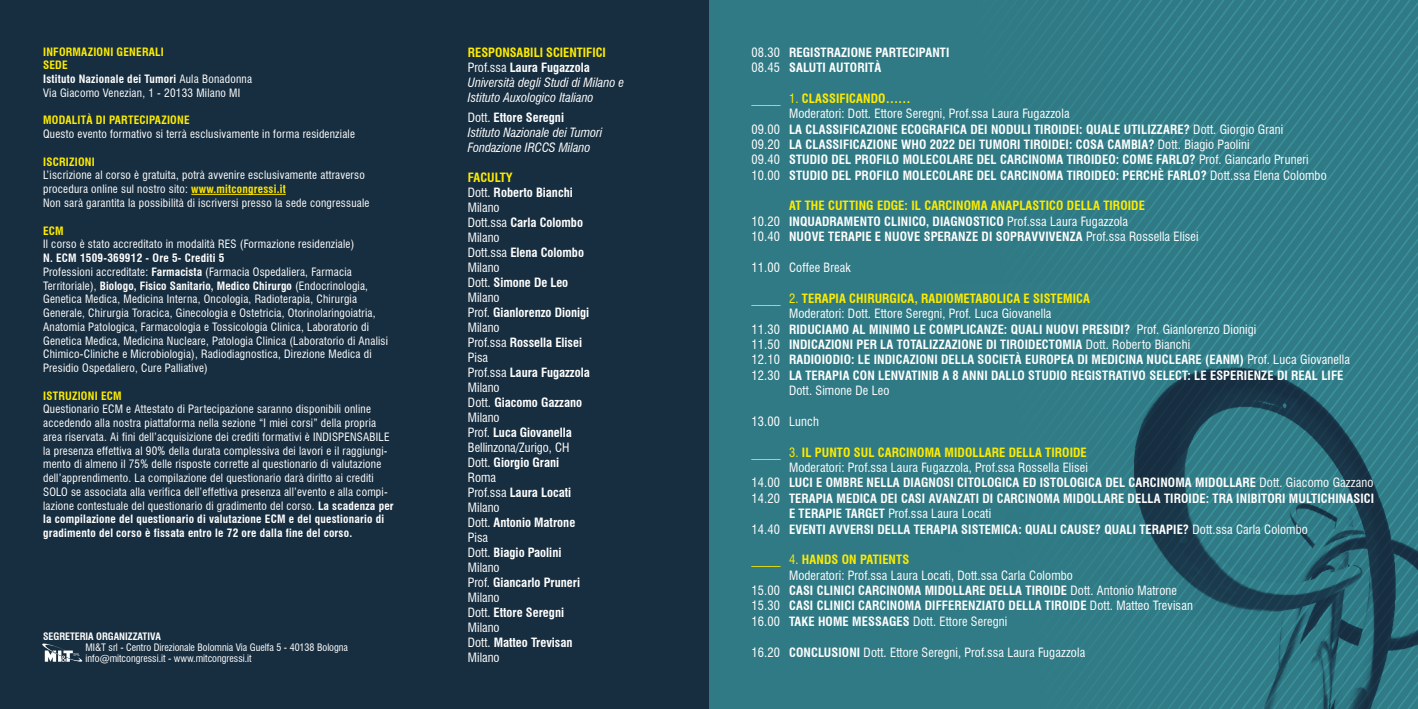
<style>
.page{position:relative;width:1418px;height:709px;background:#fff}
.page>*{position:absolute;margin:0;border:0;box-sizing:border-box;transform-origin:0 0}
.t1{font:700 condensed 12.5px/15px "Swiss 721 BT";letter-spacing:.01em;color:#fff}
.t2{font:condensed 12.5px "Swiss 721 BT";letter-spacing:.01em;color:#fff}
.t3{font:italic condensed 12.5px/15px "Swiss 721 BT";color:#fff}
.t4{font:700 condensed 12.5px "Swiss 721 BT";letter-spacing:.01em;color:#ffed00}
.t5{font:condensed 11.25px/13.8px "Swiss 721 BT";letter-spacing:.02em;color:#fff}
.t6{font:700 condensed 11.25px "Swiss 721 BT";letter-spacing:.02em;color:#ffed00}
.t7{font:condensed 10px/11.2px "Swiss 721 BT";color:#fff}
.t8{font:700 condensed 10px "Swiss 721 BT";color:#fff}
.s1{font-weight:700;color:#ffed00}
.s2{font-weight:700}
.s3{font-weight:700;color:#ffe600}
.s4{font-weight:700;font-style:normal;color:#ffed00}
.s5{font-style:normal}
.s6{font-weight:700;font-style:normal}
.s7{color:#ffed00}
.s8{font-weight:400}
</style>
<div class="page">
<div style="left:0;top:0;width:1417px;height:709px;background:#307a85"></div>
<div style="left:0;top:0;width:709px;height:709px;background:#172e40"></div>
<svg style="left:1104px;top:181px;width:313px;height:528px"></svg>
<svg style="left:1089px;top:0;width:265px;height:514px"></svg>
<svg style="left:1165px;top:264px;width:252px;height:445px"></svg>
<svg style="left:1176px;top:277px;width:241px;height:432px"></svg>
<svg style="left:1087px;top:0;width:205px;height:432px"></svg>
<svg style="left:1085px;top:0;width:196px;height:418px"></svg>
<svg style="left:1186px;top:291px;width:231px;height:418px"></svg>
<svg style="left:1081px;top:0;width:190px;height:404px"></svg>
<svg style="left:1218px;top:333px;width:199px;height:376px"></svg>
<svg style="left:1079px;top:0;width:150px;height:349px"></svg>
<svg style="left:1240px;top:363px;width:177px;height:346px"></svg>
<svg style="left:1250px;top:376px;width:167px;height:333px"></svg>
<svg style="left:1076px;top:0;width:143px;height:335px"></svg>
<svg style="left:1076px;top:0;width:81px;height:253px"></svg>
<svg style="left:1076px;top:0;width:71px;height:239px"></svg>
<svg style="left:1076px;top:0;width:60px;height:225px"></svg>
<svg style="left:1281px;top:417px;width:136px;height:292px"></svg>
<svg style="left:1058px;top:0;width:68px;height:212px"></svg>
<hr style="left:191px;top:194px;width:95px;height:1px;background:#ffe600">
<svg style="left:42px;top:643px;width:41px;height:19px"></svg>
<p class="t5" style="left:43px;top:45px;width:210px"><span class="s1">INFORMAZIONI GENERALI<br>SEDE<br></span><span class="s2">Istituto Nazionale dei Tumori</span> Aula Bonadonna<br>Via Giacomo Venezian, 1 - 20133 Milano MI</p>
<p class="t6" style="left:43px;top:114px;width:148px">MODALITÀ DI PARTECIPAZIONE</p>
<p class="t5" style="left:43px;top:127px;width:313px">Questo evento formativo si terrà esclusivamente in forma residenziale</p>
<p class="t6" style="left:43px;top:155px;width:53px">ISCRIZIONI</p>
<p class="t5" style="left:43px;top:168px;width:328px">L’iscrizione al corso è gratuita, potrà avvenire esclusivamente attraverso procedura online sul nostro sito: <span class="s3">www.mitcongressi.it<br></span>Non sarà garantita la possibilità di iscriversi presso la sede congressuale</p>
<p class="t6" style="left:43px;top:224px;width:22px">ECM</p>
<p class="t5" style="left:43px;top:237px;width:313px">Il corso è stato accreditato in modalità RES (Formazione residenziale)</p>
<p class="t5" style="left:43px;top:251px;width:346px"><span class="s2">N. ECM 1509-369912 - Ore 5- Crediti 5<br></span>Professioni accreditate: <span class="s2">Farmacista</span> (Farmacia Ospedaliera, Farmacia Territoriale), <span class="s2">Biologo, Fisico Sanitario, Medico Chirurgo</span> (Endocrinologia, Genetica Medica, Medicina Interna, Oncologia, Radioterapia, Chirurgia Generale, Chirurgia Toracica, Ginecologia e Ostetricia, Otorinolaringoiatria, Anatomia Patologica, Farmacologia e Tossicologia Clinica, Laboratorio di Genetica Medica, Medicina Nucleare, Patologia Clinica (Laboratorio di Analisi Chimico-Cliniche e Microbiologia), Radiodiagnostica, Direzione Medica di Presidio Ospedaliero, Cure Palliative)</p>
<p class="t6" style="left:43px;top:389px;width:80px">ISTRUZIONI ECM</p>
<p class="t5" style="left:43px;top:402px;width:352px">Questionario ECM e Attestato di Partecipazione saranno disponibili online accedendo alla nostra piattaforma nella sezione “I miei corsi” della propria area riservata. Ai fini dell’acquisizione dei crediti formativi è INDISPENSABILE la presenza effettiva al 90% della durata complessiva dei lavori e il raggiungi&shy;mento di almeno il 75% delle risposte corrette al questionario di valutazione dell’apprendimento. La compilazione del questionario darà diritto ai crediti SOLO se associata alla verifica dell’effettiva presenza all’evento e alla compi&shy;lazione contestuale del questionario di gradimento del corso. <span class="s2">La scadenza per la compilazione del questionario di valutazione ECM e del questionario di gradimento del corso è fissata entro le 72 ore dalla fine del corso.</span></p>
<p class="t8" style="left:43px;top:630px;width:119px">SEGRETERIA ORGANIZZATIVA</p>
<p class="t7" style="left:86px;top:641px;width:264px">MI&amp;T srl - Centro Direzionale Bolomnia Via Guelfa 5 - 40138 Bologna info@mitcongressi.it - www.mitcongressi.it</p>
<p class="t3" style="left:468px;top:45px;width:158px"><span class="s4">RESPONSABILI SCIENTIFICI<br></span><span class="s5">Prof.ssa</span> <span class="s6">Laura Fugazzola<br></span>Università degli Studi di Milano e<br>Istituto Auxologico Italiano</p>
<p class="t3" style="left:468px;top:110px;width:136px"><span class="s5">Dott.</span> <span class="s6">Ettore Seregni<br></span>Istituto Nazionale dei Tumori<br>Fondazione IRCCS Milano</p>
<p class="t1" style="left:468px;top:170px;width:123px"><span class="s7">FACULTY<br></span><span class="s8">Dott.</span> Roberto Bianchi<br><span class="s8">Milano<br>Dott.ssa</span> Carla Colombo<br><span class="s8">Milano<br>Dott.ssa</span> Elena Colombo<br><span class="s8">Milano<br>Dott.</span> Simone De Leo<br><span class="s8">Milano<br>Prof.</span> Gianlorenzo Dionigi<br><span class="s8">Milano<br>Prof.ssa</span> Rossella Elisei<br><span class="s8">Pisa<br>Prof.ssa</span> Laura Fugazzola<br><span class="s8">Milano<br>Dott.</span> Giacomo Gazzano<br><span class="s8">Milano<br>Prof.</span> Luca Giovanella<br><span class="s8">Bellinzona/Zurigo, CH<br>Dott.</span> Giorgio Grani<br><span class="s8">Roma<br>Prof.ssa</span> Laura Locati<br><span class="s8">Milano<br>Dott.</span> Antonio Matrone<br><span class="s8">Pisa<br>Dott.</span> Biagio Paolini<br><span class="s8">Milano<br>Prof.</span> Giancarlo Pruneri<br><span class="s8">Milano<br>Dott.</span> Ettore Seregni<br><span class="s8">Milano<br>Dott.</span> Matteo Trevisan<br><span class="s8">Milano</span></p>
<p class="t1" style="left:751px;top:44px;width:199px;line-height:15.4px"><span class="s8">08.30</span> REGISTRAZIONE PARTECIPANTI<br><span class="s8">08.45</span> SALUTI AUTORITÀ</p>
<p class="t4" style="left:751px;top:91px;width:161px"><span class="s8">_____ 1.</span> CLASSIFICANDO……</p>
<p class="t2" style="left:789px;top:106px;width:282px">Moderatori: Dott. Ettore Seregni, Prof.ssa Laura Fugazzola</p>
<p class="t1" style="left:751px;top:121px;width:533px"><span class="s8">09.00</span> LA CLASSIFICAZIONE ECOGRAFICA DEI NODULI TIROIDEI: QUALE UTILIZZARE? <span class="s8">Dott. Giorgio Grani</span></p>
<p class="t1" style="left:751px;top:137px;width:499px"><span class="s8">09.20</span> LA CLASSIFICAZIONE WHO 2022 DEI TUMORI TIROIDEI: COSA CAMBIA? <span class="s8">Dott. Biagio Paolini</span></p>
<p class="t1" style="left:751px;top:152px;width:558px"><span class="s8">09.40</span> STUDIO DEL PROFILO MOLECOLARE DEL CARCINOMA TIROIDEO: COME FARLO? <span class="s8">Prof. Giancarlo Pruneri</span></p>
<p class="t1" style="left:751px;top:168px;width:576px"><span class="s8">10.00</span> STUDIO DEL PROFILO MOLECOLARE DEL CARCINOMA TIROIDEO: PERCHÈ FARLO? <span class="s8">Dott.ssa Elena Colombo</span></p>
<p class="t1" style="left:751px;top:198px;width:449px;line-height:15.4px;text-indent:38px"><span class="s7">AT THE CUTTING EDGE: IL CARCINOMA ANAPLASTICO DELLA TIROIDE<br></span><span class="s8">10.20</span> INQUADRAMENTO CLINICO, DIAGNOSTICO <span class="s8">Prof.ssa Laura Fugazzola<br>10.40</span> NUOVE TERAPIE E NUOVE SPERANZE DI SOPRAVVIVENZA <span class="s8">Prof.ssa Rossella Elisei</span></p>
<p class="t2" style="left:751px;top:260px;width:101px">11.00 Coffee Break</p>
<p class="t4" style="left:751px;top:291px;width:340px"><span class="s8">_____ 2.</span> TERAPIA CHIRURGICA, RADIOMETABOLICA E SISTEMICA</p>
<p class="t2" style="left:789px;top:306px;width:264px">Moderatori: Dott. Ettore Seregni, Prof. Luca Giovanella</p>
<p class="t1" style="left:751px;top:321px;width:506px"><span class="s8">11.30</span> RIDUCIAMO AL MINIMO LE COMPLICANZE: QUALI NUOVI PRESIDI? <span class="s8">Prof. Gianlorenzo Dionigi</span></p>
<p class="t1" style="left:751px;top:337px;width:440px"><span class="s8">11.50</span> INDICAZIONI PER LA TOTALIZZAZIONE DI TIROIDECTOMIA <span class="s8">Dott. Roberto Bianchi</span></p>
<p class="t1" style="left:751px;top:352px;width:600px"><span class="s8">12.10</span> RADIOIODIO: LE INDICAZIONI DELLA SOCIETÀ EUROPEA DI MEDICINA NUCLEARE (EANM) <span class="s8">Prof. Luca Giovanella</span></p>
<p class="t1" style="left:751px;top:367px;width:593px"><span class="s8">12.30</span> LA TERAPIA CON LENVATINIB A 8 ANNI DALLO STUDIO REGISTRATIVO SELECT: LE ESPERIENZE DI REAL LIFE</p>
<p class="t2" style="left:789px;top:383px;width:102px">Dott. Simone De Leo</p>
<p class="t2" style="left:751px;top:414px;width:69px">13.00 Lunch</p>
<p class="t4" style="left:751px;top:444px;width:337px"><span class="s8">_____ 3.</span> IL PUNTO SUL CARCINOMA MIDOLLARE DELLA TIROIDE</p>
<p class="t2" style="left:789px;top:460px;width:300px">Moderatori: Prof.ssa Laura Fugazzola, Prof.ssa Rossella Elisei</p>
<p class="t1" style="left:751px;top:475px;width:623px"><span class="s8">14.00</span> LUCI E OMBRE NELLA DIAGNOSI CITOLOGICA ED ISTOLOGICA DEL CARCINOMA MIDOLLARE <span class="s8">Dott. Giacomo Gazzano</span></p>
<p class="t1" style="left:751px;top:490px;width:624px"><span class="s8">14.20</span> TERAPIA MEDICA DEI CASI AVANZATI DI CARCINOMA MIDOLLARE DELLA TIROIDE: TRA INIBITORI MULTICHINASICI</p>
<p class="t2" style="left:789px;top:506px;width:204px"><span class="s2">E TERAPIE TARGET</span> Prof.ssa Laura Locati</p>
<p class="t1" style="left:751px;top:521px;width:558px"><span class="s8">14.40</span> EVENTI AVVERSI DELLA TERAPIA SISTEMICA: QUALI CAUSE? QUALI TERAPIE? <span class="s8">Dott.ssa Carla Colombo</span></p>
<p class="t4" style="left:751px;top:552px;width:159px"><span class="s8">_____ 4.</span> HANDS ON PATIENTS</p>
<p class="t2" style="left:789px;top:567px;width:285px">Moderatori: Prof.ssa Laura Locati, Dott.ssa Carla Colombo</p>
<p class="t1" style="left:751px;top:583px;width:427px"><span class="s8">15.00</span> CASI CLINICI CARCINOMA MIDOLLARE DELLA TIROIDE <span class="s8">Dott. Antonio Matrone</span></p>
<p class="t1" style="left:751px;top:598px;width:443px"><span class="s8">15.30</span> CASI CLINICI CARCINOMA DIFFERENZIATO DELLA TIROIDE <span class="s8">Dott. Matteo Trevisan</span></p>
<p class="t2" style="left:751px;top:613px;width:257px">16.00 <span class="s2">TAKE HOME MESSAGES</span> Dott. Ettore Seregni</p>
<p class="t2" style="left:751px;top:644px;width:335px">16.20 <span class="s2">CONCLUSIONI</span> Dott. Ettore Seregni, Prof.ssa Laura Fugazzola</p>
</div>
